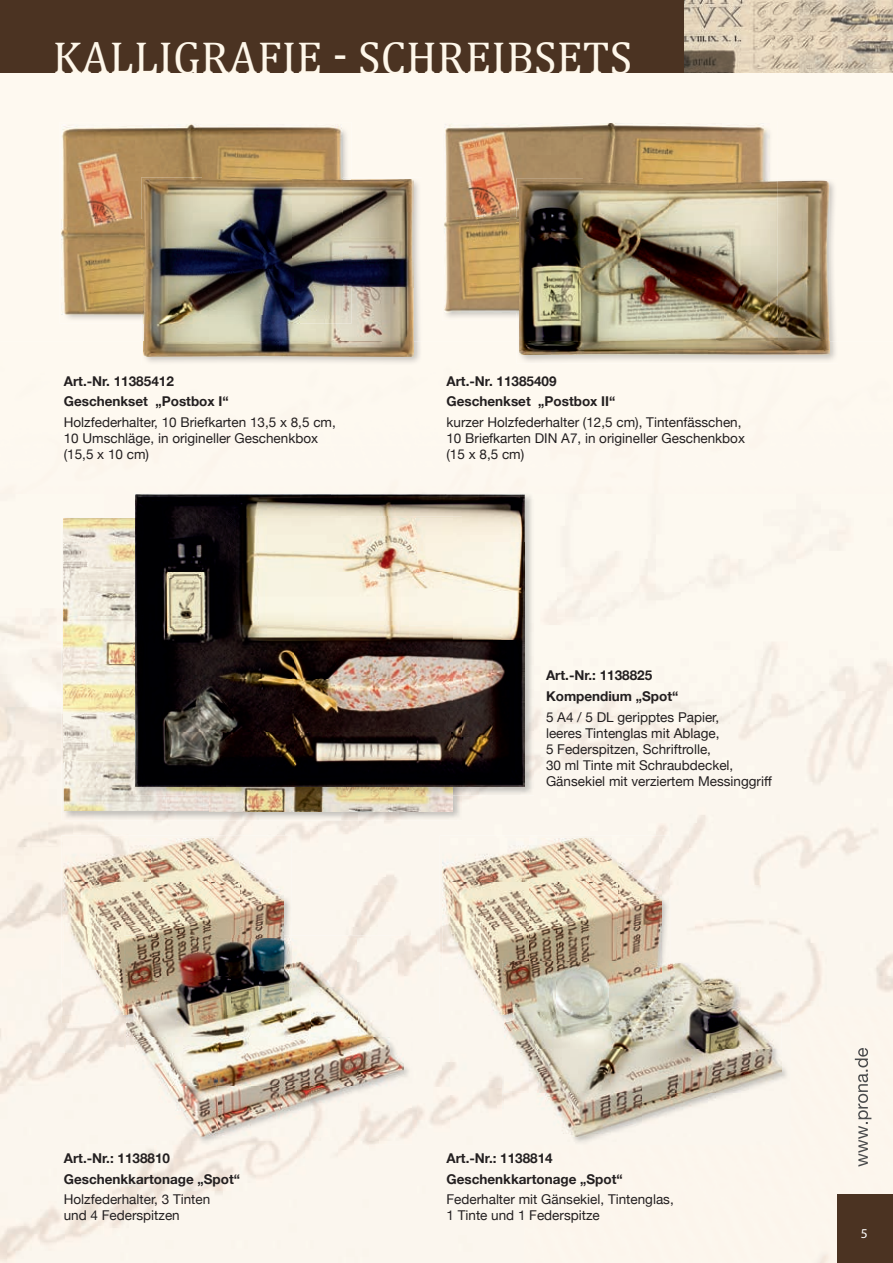
<style>
.page{position:relative;width:893px;height:1263px;background:#fff}
.page>*{position:absolute;margin:0;border:0;box-sizing:border-box;transform-origin:0 0}
.t1{font:45px "Cambria";letter-spacing:.005em;color:#fef7ea}
.t2{font:13.5px/16.2px "Helvetica Neue";color:#231f20}
.t3{font:700 13.5px/20.7px "Helvetica Neue";color:#231f20}
.t4{font:13.5px "Myriad Pro";color:#fff}
</style>
<div class="page">
<div style="left:0;top:72px;width:893px;height:269px;background:#fef9f0"></div>
<div style="left:789px;top:1006px;width:104px;height:257px;background:#fcf6ed"></div>
<div style="left:0;top:0;width:685px;height:72px;background:#4b3322"></div>
<img style="left:685px;top:0;width:208px;height:72px">
<div style="left:838px;top:1195px;width:55px;height:68px;background:#4b3322"></div>
<svg style="left:855px;top:1048px;width:16px;height:119px;background:#d3cfc8"></svg>
<img style="left:62px;top:517px;width:400px;height:303px">
<img style="left:64px;top:519px;width:70px;height:243px">
<img style="left:64px;top:762px;width:145px;height:49px">
<img style="left:209px;top:795px;width:244px;height:16px">
<img style="left:61px;top:835px;width:231px;height:188px">
<img style="left:64px;top:838px;width:219px;height:88px">
<img style="left:64px;top:926px;width:87px;height:44px">
<img style="left:151px;top:926px;width:132px;height:9px">
<img style="left:64px;top:970px;width:60px;height:44px">
<img style="left:440px;top:835px;width:230px;height:188px">
<img style="left:442px;top:838px;width:219px;height:88px">
<img style="left:442px;top:926px;width:88px;height:44px">
<img style="left:530px;top:926px;width:131px;height:35px">
<img style="left:442px;top:970px;width:60px;height:44px">
<img style="left:134px;top:492px;width:400px;height:303px">
<img style="left:134px;top:519px;width:2px;height:138px">
<img style="left:134px;top:657px;width:53px;height:138px">
<img style="left:187px;top:786px;width:266px;height:9px">
<img style="left:136px;top:494px;width:194px;height:23px">
<img style="left:330px;top:494px;width:195px;height:49px">
<img style="left:462px;top:543px;width:63px;height:243px">
<img style="left:136px;top:517px;width:279px;height:2px">
<img style="left:415px;top:517px;width:47px;height:161px">
<img style="left:453px;top:678px;width:9px;height:108px">
<img style="left:136px;top:519px;width:317px;height:267px">
<img style="left:442px;top:121px;width:336px;height:200px">
<img style="left:444px;top:123px;width:139px;height:95px">
<img style="left:583px;top:123px;width:186px;height:55px">
<img style="left:444px;top:218px;width:73px;height:94px">
<img style="left:517px;top:178px;width:321px;height:186px">
<img style="left:517px;top:178px;width:252px;height:45px">
<img style="left:517px;top:223px;width:2px;height:89px">
<img style="left:778px;top:181px;width:51px;height:160px">
<img style="left:519px;top:321px;width:259px;height:20px">
<img style="left:519px;top:341px;width:310px;height:14px">
<img style="left:726px;top:181px;width:52px;height:140px">
<img style="left:519px;top:312px;width:207px;height:9px">
<img style="left:519px;top:181px;width:250px;height:131px">
<img style="left:60px;top:122px;width:291px;height:201px">
<img style="left:62px;top:124px;width:140px;height:96px">
<img style="left:202px;top:124px;width:141px;height:53px">
<img style="left:62px;top:220px;width:79px;height:95px">
<img style="left:141px;top:177px;width:281px;height:188px">
<img style="left:141px;top:177px;width:202px;height:46px">
<img style="left:141px;top:223px;width:3px;height:92px">
<img style="left:351px;top:180px;width:63px;height:107px">
<img style="left:144px;top:287px;width:270px;height:69px">
<img style="left:300px;top:180px;width:51px;height:143px">
<img style="left:144px;top:315px;width:156px;height:8px">
<img style="left:144px;top:180px;width:199px;height:135px">
<img style="left:124px;top:935px;width:53px;height:40px">
<img style="left:177px;top:935px;width:106px;height:3px">
<img style="left:124px;top:975px;width:2px;height:39px">
<img style="left:292px;top:938px;width:65px;height:49px">
<img style="left:357px;top:938px;width:47px;height:198px">
<img style="left:126px;top:1023px;width:93px;height:113px">
<img style="left:219px;top:987px;width:138px;height:149px">
<img style="left:250px;top:938px;width:42px;height:85px">
<img style="left:126px;top:1014px;width:124px;height:9px">
<img style="left:126px;top:938px;width:157px;height:76px">
<div style="left:502px;top:961px;width:288px;height:184px;background:#fbf6ee"></div>
<img style="left:502px;top:961px;width:53px;height:53px">
<img style="left:555px;top:961px;width:106px;height:2px">
<img style="left:670px;top:963px;width:112px;height:43px">
<img style="left:504px;top:1023px;width:139px;height:114px">
<img style="left:643px;top:1006px;width:139px;height:131px">
<img style="left:629px;top:963px;width:41px;height:60px">
<img style="left:504px;top:1014px;width:125px;height:9px">
<img style="left:504px;top:963px;width:157px;height:51px">
<h1 class="t1" style="left:53px;top:32px;width:581px">KALLIGRAFIE - SCHREIBSETS</h1>
<p class="t3" style="left:64px;top:371px;width:166px">Art.-Nr. 11385412<br>Geschenkset „Postbox I“</p>
<p class="t2" style="left:64px;top:415px;width:274px">Holzfederhalter, 10 Briefkarten 13,5 x 8,5 cm,<br>10 Umschläge, in origineller Geschenkbox (15,5 x 10 cm)</p>
<p class="t3" style="left:446px;top:371px;width:170px">Art.-Nr. 11385409<br>Geschenkset „Postbox II“</p>
<p class="t2" style="left:446px;top:415px;width:300px">kurzer Holzfederhalter (12,5 cm), Tintenfässchen,<br>10 Briefkarten DIN A7, in origineller Geschenkbox (15 x 8,5 cm)</p>
<p class="t3" style="left:546px;top:665px;width:134px">Art.-Nr.: 1138825<br>Kompendium „Spot“</p>
<p class="t2" style="left:546px;top:709px;width:227px">5 A4 / 5 DL geripptes Papier,<br>leeres Tintenglas mit Ablage,<br>5 Federspitzen, Schriftrolle,<br>30 ml Tinte mit Schraubdeckel,<br>Gänsekiel mit verziertem Messinggriff</p>
<p class="t3" style="left:64px;top:1148px;width:178px">Art.-Nr.: 1138810<br>Geschenkkartonage „Spot“</p>
<p class="t2" style="left:64px;top:1192px;width:148px">Holzfederhalter, 3 Tinten und 4 Federspitzen</p>
<p class="t3" style="left:446px;top:1148px;width:178px">Art.-Nr.: 1138814<br>Geschenkkartonage „Spot“</p>
<p class="t2" style="left:446px;top:1192px;width:229px">Federhalter mit Gänsekiel, Tintenglas,<br>1 Tinte und 1 Federspitze</p>
<p class="t4" style="left:861px;top:1225px;width:8px">5</p>
</div>
